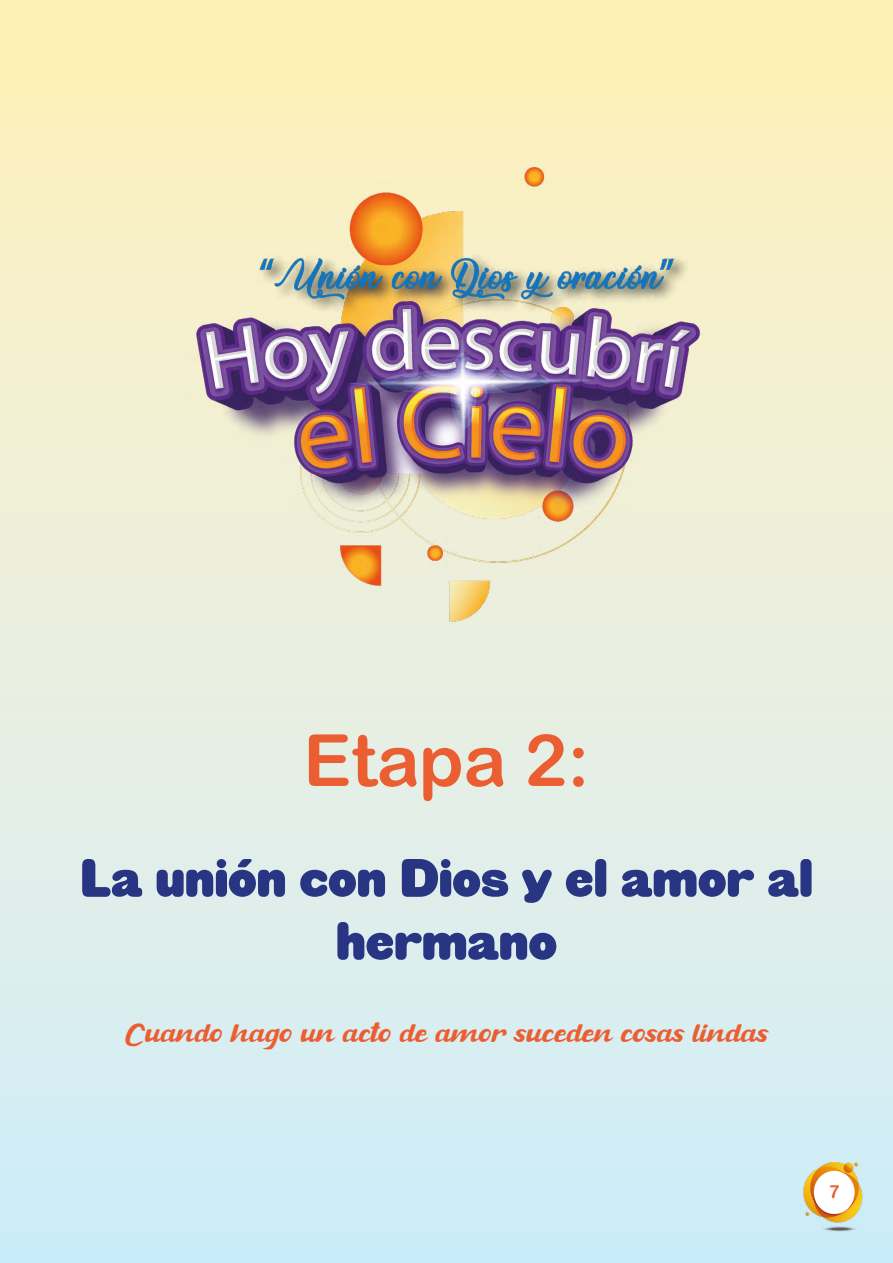
<style>
.page{position:relative;width:893px;height:1263px;background:#fff}
.page>*{position:absolute;margin:0;border:0;box-sizing:border-box;transform-origin:0 0}
.t1{font:72px "Arial Rounded MT Bold";color:#eb5e32}
.t2{font:52.5px/63px "HWT Gothic Round";color:#283583;text-align:center}
.t3{font:27px "Buckey";color:#eb5e32}
.t4{font:18px "Arial Rounded MT Bold";color:#eb5e32}
</style>
<div class="page">
<div style="left:0;top:0;width:893px;height:1263px;background:linear-gradient(to bottom,#fff1b9,#cfedfe)"></div>
<svg style="left:0;top:0;width:1px;height:1263px"></svg>
<img style="left:804px;top:1162px;width:70px;height:71px">
<img style="left:171px;top:168px;width:553px;height:463px">
<h1 class="t1" style="left:303px;top:718px;width:288px">Etapa 2:</h1>
<h2 class="t2" style="left:80px;top:848px;width:735px">La unión con Dios y el amor al hermano</h2>
<p class="t3" style="left:124px;top:1017px;width:646px">Cuando hago un acto de amor suceden cosas lindas</p>
<p class="t4" style="left:829px;top:1181px;width:12px">7</p>
</div>
